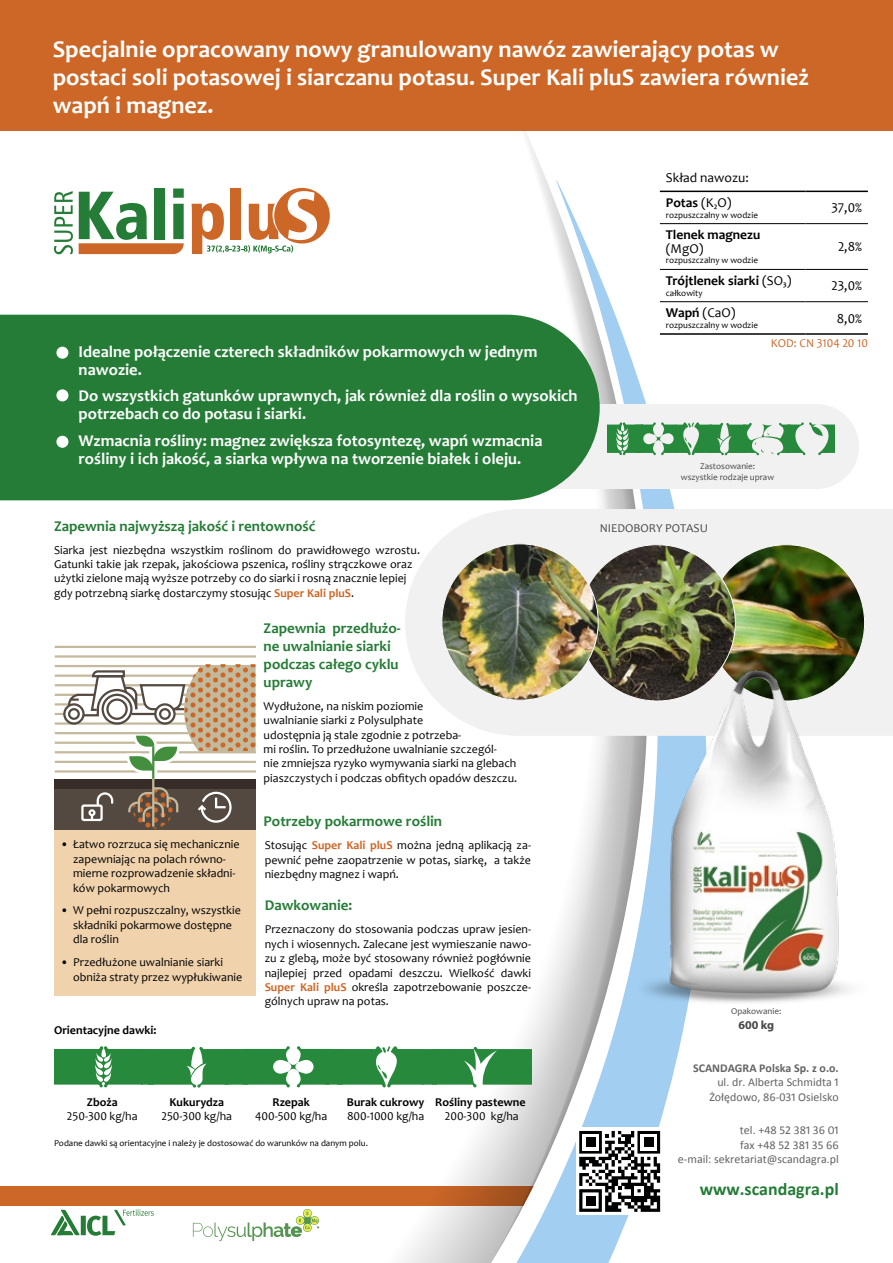
<style>
.page{position:relative;width:893px;height:1263px;background:#fff}
.page>*{position:absolute;margin:0;border:0;box-sizing:border-box;transform-origin:0 0}
.t1{font:700 24px/28.5px "Candara";color:#fff}
.t2{font:700 18px "Calibri";color:#247c36}
.t3{font:700 16.5px/18px "Candara";color:#fff}
.t4{font:700 15px/18px "Candara";color:#247c36}
.t5{font:13.5px/25.5px "Candara";color:#000}
.t6{font:700 13.5px "Candara";color:#000}
.t7{font:12px/14.4px "Candara";color:#000}
.t8{font:12px/14.4px "Calibri";color:#636363;text-align:right}
.t9{font:700 12px "Candara";color:#000}
.t10{font:700 12px "Calibri";color:#636363}
.t11{font:12px "Candara";color:#484848}
.t12{font:12px "Candara";color:#cd6727}
.t13{font:700 12px "Myriad Pro";color:#484848}
.t14{font:9px "Candara";color:#000}
.t15{font:9px/10.8px "Candara";color:#484848;text-align:center}
.s1{font-weight:700}
.s2{font-weight:400}
.s3{font-weight:700;color:#cd6727}
</style>
<div class="page">
<div style="left:0;top:1186px;width:578px;height:20px;background:#cd6727"></div>
<div style="left:303px;top:1209px;width:9px;height:8px;background:#9bbe7a;border-radius:50%"></div>
<svg style="left:304px;top:1209px;width:7px;height:8px"></svg>
<svg style="left:193px;top:1212px;width:126px;height:29px"></svg>
<svg style="left:425px;top:200px;width:443px;height:1063px"></svg>
<svg style="left:442px;top:130px;width:177px;height:70px"></svg>
<div style="left:619px;top:55px;width:266px;height:198px;background:#fff"></div>
<div style="left:600px;top:404px;width:259px;height:85px;background:#f1f1f1"></div>
<div style="left:0;top:315px;width:600px;height:185px;background:#247c36"></div>
<div style="left:0;top:0;width:893px;height:130px;background:#cd6727"></div>
<div style="left:576px;top:1128px;width:87px;height:87px;background:#fff"></div>
<svg style="left:579px;top:1131px;width:81px;height:81px"></svg>
<svg style="left:405px;top:509px;width:488px;height:227px;fill:#f1f1f1"></svg>
<svg style="left:607px;top:422px;width:227px;height:33px"></svg>
<hr style="left:660px;top:333px;width:146px;height:2px;background:#000">
<hr style="left:806px;top:333px;width:62px;height:2px;background:#000">
<hr style="left:660px;top:223px;width:146px;height:1px;background:#000">
<hr style="left:806px;top:223px;width:62px;height:1px;background:#000">
<hr style="left:660px;top:269px;width:146px;height:1px;background:#000">
<hr style="left:806px;top:269px;width:62px;height:1px;background:#000">
<hr style="left:660px;top:301px;width:146px;height:1px;background:#000">
<hr style="left:806px;top:301px;width:62px;height:1px;background:#000">
<hr style="left:660px;top:191px;width:146px;height:1px;background:#000">
<hr style="left:806px;top:191px;width:62px;height:1px;background:#000">
<div style="left:56px;top:347px;width:12px;height:12px;background:#fff;border-radius:50%"></div>
<div style="left:56px;top:389px;width:12px;height:12px;background:#fff;border-radius:50%"></div>
<div style="left:56px;top:436px;width:12px;height:12px;background:#fff;border-radius:50%"></div>
<svg style="left:51px;top:1210px;width:29px;height:25px"></svg>
<div style="left:81px;top:1216px;width:5px;height:19px;background:#247c36"></div>
<svg style="left:87px;top:1209px;width:67px;height:27px"></svg>
<svg style="left:54px;top:1046px;width:477px;height:41px"></svg>
<div style="left:230px;top:188px;width:11px;height:51px;background:#cd6727"></div>
<svg style="left:54px;top:191px;width:19px;height:63px"></svg>
<div style="left:274px;top:188px;width:56px;height:56px;background:#cd6727;border-radius:50%"></div>
<svg style="left:79px;top:188px;width:105px;height:66px"></svg>
<svg style="left:192px;top:191px;width:125px;height:63px"></svg>
<div style="left:149px;top:744px;width:8px;height:37px;border:6px solid #fff"></div>
<div style="left:54px;top:779px;width:201px;height:52px;background:#544940"></div>
<div style="left:54px;top:779px;width:201px;height:9px;background:#372d28"></div>
<svg style="left:133px;top:789px;width:40px;height:40px"></svg>
<hr style="left:55px;top:646px;width:200px;height:2px;background:#c3b99c">
<hr style="left:55px;top:655px;width:200px;height:3px;background:#c3b99c">
<hr style="left:152px;top:779px;width:2px;height:48px;background:#c3b99c">
<hr style="left:152px;top:747px;width:2px;height:32px;background:#438f3d">
<svg style="left:127px;top:786px;width:52px;height:38px"></svg>
<svg style="left:55px;top:664px;width:200px;height:112px"></svg>
<div style="left:88px;top:809px;width:8px;height:7px;border:2px solid #fff;border-radius:50%"></div>
<div style="left:81px;top:804px;width:22px;height:17px;border:2px solid #fff;border-radius:2px"></div>
<svg style="left:96px;top:792px;width:18px;height:15px"></svg>
<svg style="left:198px;top:791px;width:34px;height:32px"></svg>
<div style="left:54px;top:830px;width:201px;height:166px;background:#f0d2ad"></div>
<img style="left:708px;top:545px;width:157px;height:156px;border-radius:78px">
<img style="left:579px;top:545px;width:156px;height:156px;border-radius:78px">
<img style="left:442px;top:544px;width:156px;height:156px;border-radius:78px">
<img style="left:626px;top:639px;width:257px;height:385px">
<h1 class="t1" style="left:53px;top:34px;width:757px">Specjalnie opracowany nowy granulowany nawóz zawierający potas w postaci soli potasowej i siarczanu potasu. Super Kali pluS zawiera również wapń i magnez.</h1>
<p class="t5" style="left:666px;top:164px;width:84px">Skład nawozu:<br><span class="s1">Potas</span> (K₂O)</p>
<p class="t14" style="left:666px;top:209px;width:94px">rozpuszczalny w wodzie</p>
<p class="t6" style="left:666px;top:227px;width:96px">Tlenek magnezu</p>
<p class="t5" style="left:666px;top:236px;width:39px">(MgO)</p>
<p class="t14" style="left:666px;top:255px;width:94px">rozpuszczalny w wodzie</p>
<p class="t6" style="left:666px;top:272px;width:127px">Trójtlenek siarki <span class="s2">(SO₃)</span></p>
<p class="t14" style="left:666px;top:287px;width:38px">całkowity</p>
<p class="t5" style="left:831px;top:195px;width:32px">37,0%</p>
<p class="t5" style="left:838px;top:234px;width:25px">2,8%</p>
<p class="t5" style="left:831px;top:273px;width:32px">23,0%</p>
<h3 class="t3" style="left:79px;top:342px;width:460px">Idealne połączenie czterech składników pokarmowych w jednym nawozie.</h3>
<h3 class="t3" style="left:79px;top:387px;width:501px">Do wszystkich gatunków uprawnych, jak również dla roślin o wysokich potrzebach co do potasu i siarki.</h3>
<h3 class="t3" style="left:79px;top:431px;width:465px">Wzmacnia rośliny: magnez zwiększa fotosyntezę, wapń wzmacnia rośliny i ich jakość, a siarka wpływa na tworzenie białek i oleju.</h3>
<p class="t4" style="left:54px;top:517px;width:263px">Zapewnia najwyższą jakość i rentowność</p>
<p class="t7" style="left:54px;top:542px;width:368px">Siarka jest niezbędna wszystkim roślinom do prawidłowego wzrostu.<br>Gatunki takie jak rzepak, jakościowa pszenica, rośliny strączkowe oraz użytki zielone mają wyższe potrzeby co do siarki i rosną znacznie lepiej gdy potrzebną siarkę dostarczymy stosując <span class="s3">Super Kali pluS</span>.</p>
<p class="t4" style="left:264px;top:619px;width:138px">Zapewnia przedłużo&shy;ne uwalnianie siarki podczas całego cyklu uprawy</p>
<p class="t7" style="left:264px;top:698px;width:255px">Wydłużone, na niskim poziomie<br>uwalnianie siarki z Polysulphate<br>udostępnia ją stale zgodnie z potrzeba-<br>mi roślin. To przedłużone uwalnianie szczegól-<br>nie zmniejsza ryzyko wymywania siarki na glebach piaszczystych i podczas obfitych opadów deszczu.</p>
<p class="t4" style="left:264px;top:812px;width:180px">Potrzeby pokarmowe roślin</p>
<p class="t7" style="left:265px;top:838px;width:268px;text-align:justify">Stosując <span class="s3">Super Kali pluS</span> można jedną aplikacją za&shy;pewnić pełne zaopatrzenie w potas, siarkę, a także niezbędny magnez i wapń.</p>
<p class="t4" style="left:265px;top:896px;width:89px">Dawkowanie:</p>
<p class="t7" style="left:265px;top:922px;width:268px;text-align:justify">Przeznaczony do stosowania podczas upraw jesien&shy;nych i wiosennych. Zalecane jest wymieszanie nawo&shy;zu z glebą, może być stosowany również pogłównie najlepiej przed opadami deszczu. Wielkość dawki <span class="s3">Super Kali pluS</span> określa zapotrzebowanie poszcze&shy;gólnych upraw na potas.</p>
<p class="t9" style="left:54px;top:1023px;width:104px">Orientacyjne dawki:</p>
<p class="t7" style="left:73px;top:837px;width:168px;text-indent:-13px">• Łatwo rozrzuca się mechanicznie zapewniając na polach równo&shy;mierne rozprowadzenie składni&shy;ków pokarmowych</p>
<p class="t7" style="left:73px;top:903px;width:169px;text-indent:-13px">• W pełni rozpuszczalny, wszystkie składniki pokarmowe dostępne dla roślin</p>
<p class="t7" style="left:73px;top:955px;width:171px;text-indent:-13px">• Przedłużone uwalnianie siarki obniża straty przez wypłukiwanie</p>
<p class="t9" style="left:87px;top:1095px;width:32px">Zboża</p>
<p class="t7" style="left:67px;top:1109px;width:72px">250-300 kg/ha</p>
<p class="t9" style="left:170px;top:1095px;width:56px">Kukurydza</p>
<p class="t7" style="left:161px;top:1109px;width:72px">250-300 kg/ha</p>
<p class="t9" style="left:273px;top:1095px;width:39px">Rzepak</p>
<p class="t7" style="left:255px;top:1109px;width:74px">400-500 kg/ha</p>
<p class="t9" style="left:347px;top:1095px;width:79px">Burak cukrowy</p>
<p class="t7" style="left:347px;top:1109px;width:79px">800-1000 kg/ha</p>
<p class="t9" style="left:435px;top:1095px;width:92px">Rośliny pastewne</p>
<p class="t7" style="left:445px;top:1109px;width:75px">200-300 kg/ha</p>
<p class="t14" style="left:54px;top:1137px;width:315px">Podane dawki są orientacyjne i należy je dostosować do warunków na danym polu.</p>
<p class="t5" style="left:666px;top:300px;width:71px"><span class="s1">Wapń</span> (CaO)</p>
<p class="t14" style="left:666px;top:319px;width:94px">rozpuszczalny w wodzie</p>
<p class="t5" style="left:837px;top:305px;width:27px">8,0%</p>
<p class="t12" style="left:771px;top:335px;width:99px">KOD: CN 3104 20 10</p>
<p class="t15" style="left:681px;top:461px;width:95px">Zastosowanie: wszystkie rodzaje upraw</p>
<p class="t11" style="left:600px;top:520px;width:110px">NIEDOBORY POTASU</p>
<p class="t15" style="left:731px;top:1006px;width:52px">Opakowanie:</p>
<p class="t13" style="left:738px;top:1017px;width:37px">600 kg</p>
<p class="t10" style="left:693px;top:1060px;width:147px">SCANDAGRA Polska Sp. z o.o.</p>
<p class="t8" style="left:709px;top:1074px;width:131px">ul. dr. Alberta Schmidta 1<br>Żołędowo, 86-031 Osielsko</p>
<p class="t8" style="left:678px;top:1123px;width:162px">tel. +48 52 381 36 01<br>fax +48 52 381 35 66<br>e-mail: sekretariat@scandagra.pl</p>
<h2 class="t2" style="left:700px;top:1178px;width:141px">www.scandagra.pl</h2>
</div>
